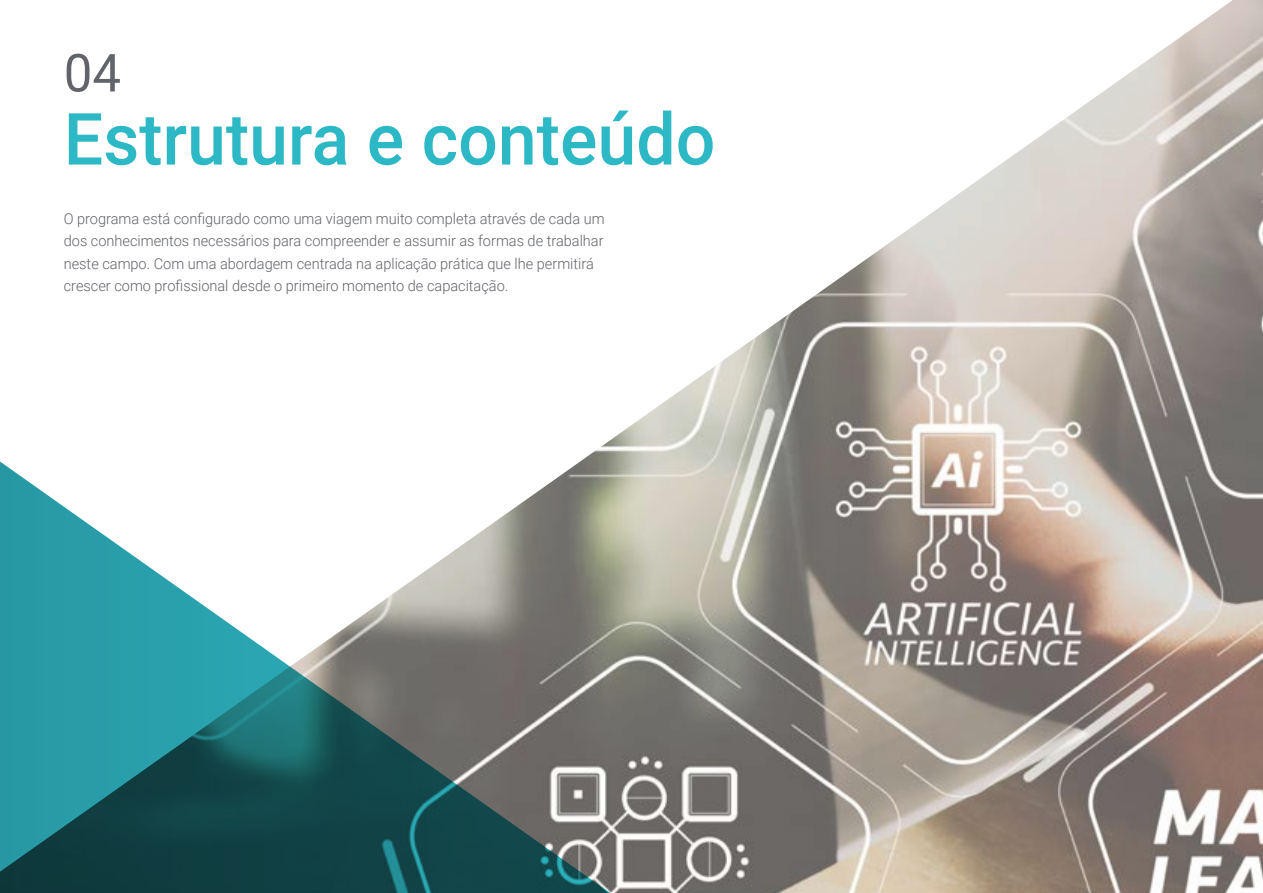
<style>
.page{position:relative;width:1263px;height:893px;background:#fff}
.page>*{position:absolute;margin:0;border:0;box-sizing:border-box;transform-origin:0 0}
.t1{font:500 72px "Roboto";color:#2db8c5}
.t2{font:52.5px "Roboto";color:#61646a}
.t3{font:300 15px/22.5px "Roboto";color:#61646a}
</style>
<div class="page">
<img style="left:602px;top:0;width:661px;height:893px">
<svg style="left:0;top:446px;width:640px;height:447px"></svg>
<h2 class="t2" style="left:64px;top:36px;width:59px">04</h2>
<h1 class="t1" style="left:64px;top:89px;width:653px">Estrutura e conteúdo</h1>
<p class="t3" style="left:64px;top:207px;width:542px">O programa está configurado como uma viagem muito completa através de cada um dos conhecimentos necessários para compreender e assumir as formas de trabalhar neste campo. Com uma abordagem centrada na aplicação prática que lhe permitirá crescer como profissional desde o primeiro momento de capacitação.</p>
</div>
